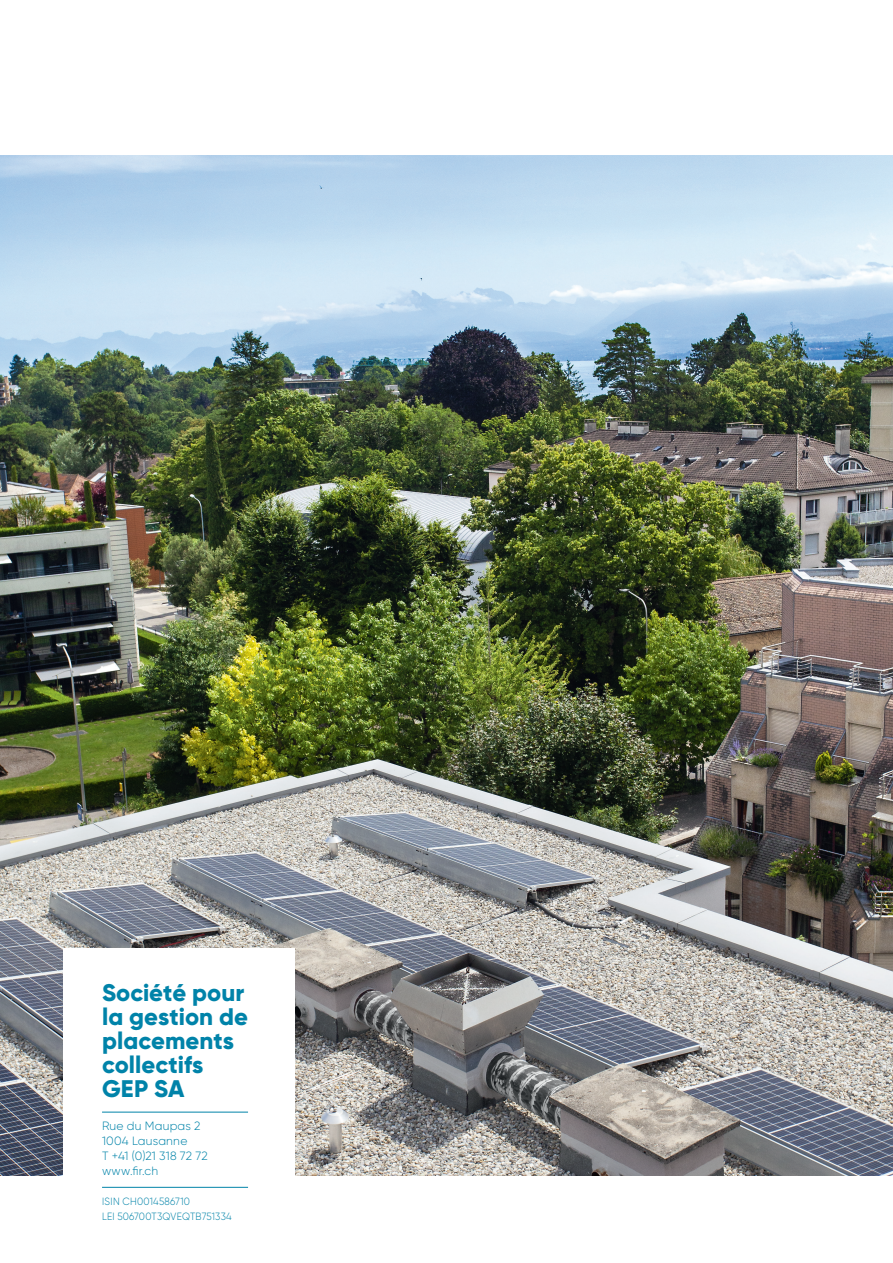
<style>
.page{position:relative;width:893px;height:1263px;background:#fff}
.page>*{position:absolute;margin:0;border:0;box-sizing:border-box;transform-origin:0 0}
.t1{font:800 24px/24px "Gilroy";color:#0083a9}
.t2{font:300 12px/15px "Gilroy";letter-spacing:.02em;color:#0083a9}
.t3{font:300 10.5px/15px "Gilroy";letter-spacing:.025em;color:#0083a9;scale:.93 1}
</style>
<div class="page">
<img style="left:0;top:155px;width:893px;height:1021px">
<div style="left:64px;top:949px;width:231px;height:314px;background:#fff"></div>
<hr style="left:102px;top:1112px;width:146px;height:1px;background:#0083a9">
<hr style="left:102px;top:1187px;width:146px;height:1px;background:#0083a9">
<h1 class="t1" style="left:102px;top:980px;width:147px">Société pour la gestion de placements collectifs<br>GEP SA</h1>
<p class="t2" style="left:102px;top:1118px;width:107px">Rue du Maupas 2<br>1004 Lausanne<br>T +41 (0)21 318 72 72 www.fir.ch</p>
<p class="t3" style="left:102px;top:1194px;width:141px">ISIN CH0014586710<br>LEI 506700T3QVEQTB751334</p>
</div>
